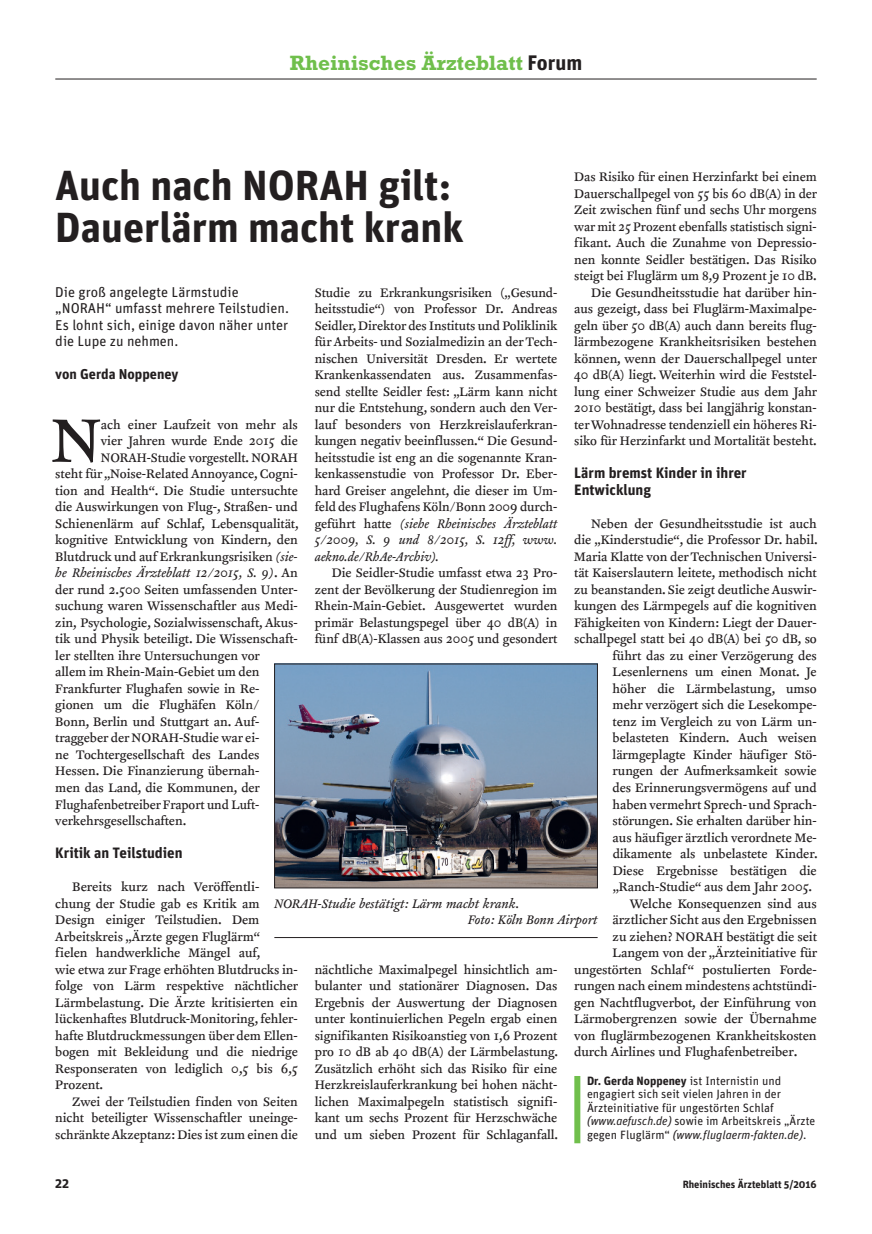
<style>
.page{position:relative;width:872px;height:1234px;background:#fff}
.page>*{position:absolute;margin:0;border:0;box-sizing:border-box;transform-origin:0 0}
.t1{font:70.65px "Clifford Nine Roman";color:#231f20}
.t2{font:700 42px/42px "Unit";color:#231f20}
.t3{font:700 21px "Rockwell";color:#70bf4c}
.t4{font:700 15px/16.5px "Unit";color:#231f20}
.t5{font:14.25px/16.5px "Clifford Nine Roman";color:#231f20}
.t6{font:14.25px/16.5px "Clifford Nine Roman";color:#231f20;text-align:justify;scale:.96 1}
.t7{font:14.25px/16.5px "Unit";color:#231f20}
.t8{font:italic 14.25px/16.5px "Clifford Nine";color:#231f20}
.t9{font:italic 14.25px/16.5px "Clifford Nine";color:#231f20;text-align:justify;scale:.96 1}
.t10{font:700 14.25px "Unit";color:#231f20}
.t11{font:700 13.5px "Unit";color:#231f20}
.t12{font:12px/13.5px "Unit";color:#231f20}
.t13{font:700 10.5px "Unit";color:#231f20}
.s1{font-family:"Unit";color:#231f20}
.s2{font-weight:700}
.s3{font-style:italic}
.s4{font-family:"Clifford Nine Roman";font-style:normal}
.s5{font-family:"Clifford Nine";font-style:italic}
</style>
<div class="page">
<hr style="left:55px;top:79px;width:761px;height:1px;background:#231f20">
<img style="left:276px;top:665px;width:319px;height:220px">
<div style="left:274px;top:663px;width:323px;height:224px;border:1px solid #231f20"></div>
<hr style="left:274px;top:937px;width:323px;height:1px;background:#231f20">
<div style="left:574px;top:1075px;width:6px;height:67px;background:#70bf4c"></div>
<h3 class="t3" style="left:290px;top:56px;width:294px">Rheinisches Ärzteblatt <span class="s1">Forum</span></h3>
<h2 class="t2" style="left:55px;top:167px;width:410px">Auch nach NORAH gilt:<br>Dauerlärm macht krank</h2>
<p class="t6" style="left:574px;top:169px;width:254px;text-align:right">Das Risiko für einen Herzinfarkt bei einem Dauerschallpegel von 55 bis 60 dB(A) in der Zeit zwischen fünf und sechs Uhr morgens war mit 25 Prozent ebenfalls statistisch sig ni&shy;fikant. Auch die Zunahme von Depressio&shy;nen konnte Seidler bestätigen. Das Risiko steigt bei Fluglärm um 8,9 Prozent je 10 dB.<br>Die Gesundheitsstudie hat darüber hin&shy;aus gezeigt, dass bei Fluglärm-Maximalpe&shy;geln über 50 dB(A) auch dann bereits flug&shy;lärmbezogene Krankheitsrisiken bestehen können, wenn der Dauerschallpegel unter 40 dB(A) liegt. Weiterhin wird die Feststel&shy;lung einer Schweizer Studie aus dem Jahr 2010 bestätigt, dass bei langjährig konstan&shy;ter Wohnadresse tendenziell ein höheres Ri&shy;siko für Herzinfarkt und Mortalität besteht.</p>
<p class="t4" style="left:574px;top:465px;width:174px">Lärm bremst Kinder in ihrer<br>Entwicklung</p>
<p class="t5" style="left:591px;top:516px;width:227px">Neben der Gesundheitsstudie ist auch</p>
<p class="t5" style="left:574px;top:532px;width:245px">die „Kinderstudie“, die Professor Dr. habil.</p>
<p class="t5" style="left:574px;top:549px;width:244px">Maria Klatte von der Technischen Universi-</p>
<p class="t5" style="left:574px;top:565px;width:244px">tät Kaiserslautern leitete, methodisch nicht</p>
<p class="t5" style="left:574px;top:582px;width:244px">zu beanstanden. Sie zeigt deutliche Auswir-</p>
<p class="t5" style="left:574px;top:598px;width:244px">kungen des Lärmpegels auf die kognitiven</p>
<p class="t5" style="left:574px;top:615px;width:244px">Fähigkeiten von Kindern: Liegt der Dauer-</p>
<p class="t5" style="left:574px;top:631px;width:244px">schallpegel statt bei 40 dB(A) bei 50 dB, so</p>
<p class="t5" style="left:612px;top:648px;width:206px">führt das zu einer Verzögerung des</p>
<p class="t5" style="left:612px;top:664px;width:205px">Lesenlernens um einen Monat. Je</p>
<p class="t5" style="left:612px;top:681px;width:206px">höher die Lärmbelastung, umso</p>
<p class="t5" style="left:612px;top:697px;width:205px">mehr verzögert sich die Lesekompe-</p>
<p class="t5" style="left:612px;top:714px;width:205px">tenz im Vergleich zu von Lärm un-</p>
<p class="t5" style="left:612px;top:730px;width:205px">belasteten Kindern. Auch weisen</p>
<p class="t5" style="left:612px;top:747px;width:206px">lärmgeplagte Kinder häufiger Stö-</p>
<p class="t5" style="left:612px;top:763px;width:205px">rungen der Aufmerksamkeit sowie</p>
<p class="t5" style="left:612px;top:780px;width:205px">des Erinnerungsvermögens auf und</p>
<p class="t5" style="left:612px;top:796px;width:205px">haben vermehrt Sprech- und Sprach-</p>
<p class="t5" style="left:612px;top:813px;width:205px">störungen. Sie erhalten darüber hin-</p>
<p class="t5" style="left:612px;top:829px;width:205px">aus häufiger ärztlich verordnete Me-</p>
<p class="t5" style="left:612px;top:846px;width:206px">dikamente als unbelastete Kinder.</p>
<p class="t5" style="left:612px;top:862px;width:205px">Diese Ergebnisse bestätigen die</p>
<p class="t5" style="left:612px;top:879px;width:201px">„Ranch-Studie“ aus dem Jahr 2005.</p>
<p class="t5" style="left:629px;top:895px;width:188px">Welche Konsequenzen sind aus</p>
<p class="t5" style="left:612px;top:912px;width:206px">ärztlicher Sicht aus den Ergebnissen</p>
<p class="t5" style="left:612px;top:928px;width:206px">zu ziehen? NORAH bestätigt die seit</p>
<p class="t5" style="left:612px;top:945px;width:206px">Langem von der „Ärzteinitiative für</p>
<p class="t5" style="left:574px;top:961px;width:244px">ungestörten Schlaf “ postulierten Forde-</p>
<p class="t5" style="left:574px;top:978px;width:244px">rungen nach einem mindestens achtstündi-</p>
<p class="t5" style="left:574px;top:994px;width:244px">gen Nachtflugverbot, der Einführung von</p>
<p class="t5" style="left:574px;top:1011px;width:244px">Lärmobergrenzen sowie der Übernahme</p>
<p class="t5" style="left:574px;top:1027px;width:244px">von fluglärmbezogenen Krankheitskosten</p>
<p class="t5" style="left:574px;top:1044px;width:225px">durch Airlines und Flughafenbetreiber.</p>
<p class="t12" style="left:587px;top:1074px;width:230px"><span class="s2">Dr. Gerda Noppeney</span> ist Internistin und engagiert sich seit vielen Jahren in der Ärzteinitiative für ungestörten Schlaf <span class="s3">(www.aefusch.de)</span> sowie im Arbeitskreis „Ärzte gegen Fluglärm“ <span class="s3">(www.fluglaerm-fakten.de)</span>.</p>
<p class="t7" style="left:55px;top:285px;width:235px">Die groß angelegte Lärmstudie „NORAH“ umfasst mehrere Teilstudien.<br>Es lohnt sich, einige davon näher unter die Lupe zu nehmen.</p>
<p class="t10" style="left:55px;top:368px;width:125px">von Gerda Noppeney</p>
<h1 class="t1" style="left:51px;top:413px;width:51px">N</h1>
<p class="t6" style="left:315px;top:285px;width:254px">Studie zu Erkrankungsrisiken („Gesund&shy;heitsstudie“) von Professor Dr. Andreas Seidler, Direktor des Instituts und Poliklinik für Arbeits- und Sozialmedizin an der Tech&shy;nischen Universität Dresden. Er wertete Krankenkassendaten aus. Zusammenfas&shy;send stellte Seidler fest: „Lärm kann nicht nur die Entstehung, sondern auch den Ver&shy;lauf besonders von Herzkreislauferkran&shy;kungen negativ beeinflussen.“ Die Gesund&shy;heitsstudie ist eng an die sogenannte Kran&shy;kenkassenstudie von Professor Dr. Eber&shy;hard Greiser angelehnt, die dieser im Um&shy;feld des Flughafens Köln/Bonn 2009 durch-</p>
<p class="t9" style="left:315px;top:516px;width:254px"><span class="s4">geführt hatte</span> (siehe Rheinisches Ärzteblatt 5/2009, S. 9 und 8/2015, S. 12ff, www. aekno.de/RhAe-Archiv).</p>
<p class="t6" style="left:315px;top:565px;width:254px;text-indent:17px">Die Seidler-Studie umfasst etwa 23 Pro&shy;zent der Bevölkerung der Studienregion im Rhein-Main-Gebiet. Ausgewertet wurden primär Belastungspegel über 40 dB(A) in fünf dB(A)-Klassen aus 2005 und gesondert</p>
<p class="t5" style="left:55px;top:417px;width:245px;text-align:right">ach einer Laufzeit von mehr als<br>vier Jahren wurde Ende 2015 die NORAH-Studie vorgestellt. NORAH<br>steht für „Noise-Related Annoyance, Cogni&shy;tion and Health“. Die Studie untersuchte die Auswirkungen von Flug-, Straßen- und Schienenlärm auf Schlaf, Lebensqualität, kognitive Entwicklung von Kindern, den Blutdruck und auf Erkrankungsrisiken <span class="s5">(sie-</span></p>
<p class="t8" style="left:55px;top:565px;width:244px">he Rheinisches Ärzteblatt 12/2015, S. 9)<span class="s4">. An</span></p>
<p class="t5" style="left:55px;top:582px;width:244px">der rund 2.500 Seiten umfassenden Unter&shy;suchung waren Wissenschaftler aus Medi&shy;zin, Psychologie, Sozialwissenschaft, Akus - tik und Physik beteiligt. Die Wissenschaft&shy;ler stellten ihre Untersuchungen vor<br>allem im Rhein-Main-Gebiet um den Frankfurter Flughafen sowie in Re&shy;gionen um die Flughäfen Köln/<br>Bonn, Berlin und Stuttgart an. Auf&shy;traggeber der NORAH-Studie war ei-<br>ne Tochtergesellschaft des Landes Hessen. Die Finanzierung übernah-<br>men das Land, die Kommunen, der Flughafenbetreiber Fraport und Luft&shy;verkehrsgesellschaften.</p>
<p class="t4" style="left:55px;top:845px;width:129px">Kritik an Teilstudien</p>
<p class="t5" style="left:55px;top:879px;width:244px;text-indent:17px">Bereits kurz nach Veröffentli-<br>chung der Studie gab es Kritik am Design einiger Teilstudien. Dem Arbeitskreis „Ärzte gegen Fluglärm“<br>fielen handwerkliche Mängel auf,<br>wie etwa zur Frage erhöhten Blutdrucks in&shy;folge von Lärm respektive nächtlicher Lärmbelastung. Die Ärzte kritisierten ein lückenhaftes Blutdruck-Monitoring, fehler&shy;hafte Blutdruckmessungen über dem Ellen&shy;bogen mit Bekleidung und die niedrige Responseraten von lediglich 0,5 bis 6,5<br>Prozent.</p>
<p class="t6" style="left:55px;top:1093px;width:254px;text-indent:17px">Zwei der Teilstudien finden von Seiten nicht beteiligter Wissenschaftler uneinge&shy;schränkte Akzeptanz: Dies ist zum einen die</p>
<p class="t8" style="left:468px;top:895px;width:131px;text-indent:-194px">NORAH-Studie bestätigt: Lärm macht krank.<br>Foto: Köln Bonn Airport</p>
<p class="t6" style="left:315px;top:961px;width:255px">nächtliche Maximalpegel hinsichtlich am&shy;bulanter und stationärer Diagnosen. Das Ergebnis der Auswertung der Diagnosen unter kontinuierlichen Pegeln ergab einen signifikanten Risikoanstieg von 1,6 Prozent pro 10 dB ab 40 dB(A) der Lärmbelastung.<br>Zusätzlich erhöht sich das Risiko für eine Herzkreislauferkrankung bei hohen nächt&shy;lichen Maximalpegeln statistisch signifi&shy;kant um sechs Prozent für Herzschwäche und um sieben Prozent für Schlaganfall.</p>
<p class="t11" style="left:55px;top:1177px;width:15px">22</p>
<p class="t13" style="left:682px;top:1180px;width:135px">Rheinisches Ärzteblatt 5/2016</p>
</div>
